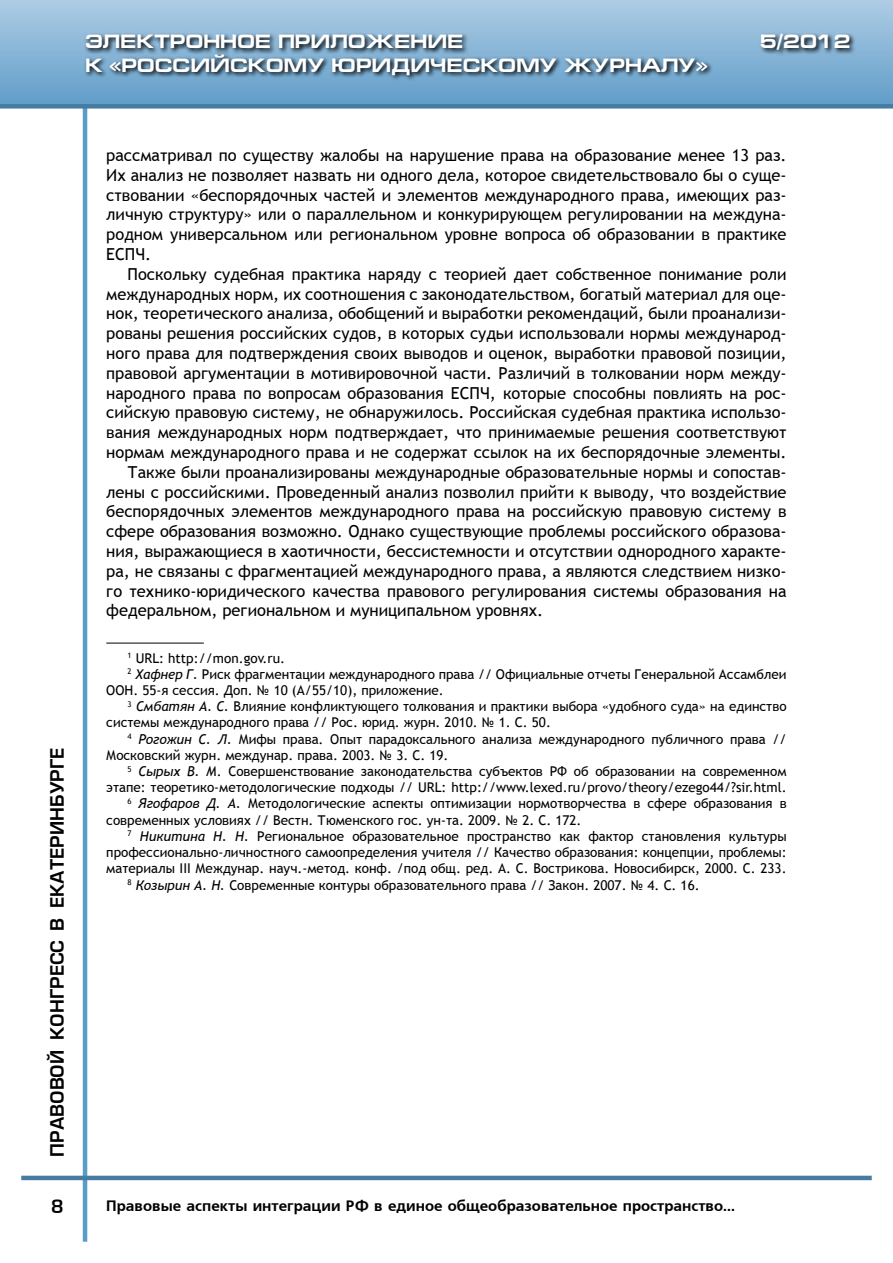
<style>
.page{position:relative;width:893px;height:1263px;background:#fff}
.page>*{position:absolute;margin:0;border:0;box-sizing:border-box;transform-origin:0 0}
.t1{font:700 19.5px "Europe Ext";color:#fff}
.t2{font:18px "Europe Demi Normal";color:#000}
.t3{font:16.5px/19.8px "Trebuchet MS";color:#000;text-align:justify}
.t4{font:15px "Free Set Bold Cyrillic";color:#000}
.t5{font:13.5px "Trebuchet MS";color:#000}
.s1{font-style:italic}
</style>
<div class="page">
<hr style="left:83px;top:89px;width:4px;height:1153px;background:#589cca">
<hr style="left:21px;top:1176px;width:851px;height:4px;background:#467ba2">
<div style="left:0;top:0;width:893px;height:106px;background:linear-gradient(to bottom,#aecce4,#619dc9)"></div>
<div style="left:0;top:104px;width:893px;height:5px;background:#467ba2"></div>
<svg style="left:84px;top:31px;width:771px;height:50px;background:#6b91ac"></svg>
<hr style="left:106px;top:643px;width:98px;height:1px;background:#000">
<p class="t1" style="left:85px;top:31px;width:380px">ЭЛЕКТРОННОЕ ПРИЛОЖЕНИЕ</p>
<p class="t1" style="left:760px;top:31px;width:92px">5/2012</p>
<p class="t1" style="left:85px;top:54px;width:624px">К «РОССИЙСКОМУ ЮРИДИЧЕСКОМУ ЖУРНАЛУ»</p>
<p class="t2" style="left:47px;top:1157px;width:409px;rotate:-90deg">правовой конгресс в екатеринбурге</p>
<p class="t2" style="left:51px;top:1196px;width:14px">8</p>
<p class="t3" style="left:106px;top:145px;width:682px">рассматривал по существу жалобы на нарушение права на образование менее 13 раз.<br>Их анализ не позволяет назвать ни одного дела, которое свидетельствовало бы о суще&shy;ствовании «беспорядочных частей и элементов международного права, имеющих раз&shy;личную структуру» или о параллельном и конкурирующем регулировании на междуна&shy;родном универсальном или региональном уровне вопроса об образовании в практике ЕСПЧ.</p>
<p class="t3" style="left:128px;top:264px;width:661px">Поскольку судебная практика наряду с теорией дает собственное понимание роли</p>
<p class="t3" style="left:106px;top:284px;width:682px">международных норм, их соотношения с законодательством, богатый материал для оце-</p>
<p class="t3" style="left:106px;top:304px;width:682px">нок, теоретического анализа, обобщений и выработки рекомендаций, были проанализи-</p>
<p class="t3" style="left:106px;top:324px;width:682px">рованы решения российских судов, в которых судьи использовали нормы международ-</p>
<p class="t3" style="left:106px;top:343px;width:682px">ного права для подтверждения своих выводов и оценок, выработки правовой позиции,</p>
<p class="t3" style="left:106px;top:363px;width:682px">правовой аргументации в мотивировочной части. Различий в толковании норм между-</p>
<p class="t3" style="left:106px;top:383px;width:682px">народного права по вопросам образования ЕСПЧ, которые способны повлиять на рос-</p>
<p class="t3" style="left:106px;top:403px;width:682px">сийскую правовую систему, не обнаружилось. Российская судебная практика использо-</p>
<p class="t3" style="left:106px;top:423px;width:682px">вания международных норм подтверждает, что принимаемые решения соответствуют</p>
<p class="t3" style="left:106px;top:442px;width:682px">нормам международного права и не содержат ссылок на их беспорядочные элементы.</p>
<p class="t3" style="left:128px;top:462px;width:661px">Также были проанализированы международные образовательные нормы и сопостав-</p>
<p class="t3" style="left:106px;top:482px;width:682px">лены с российскими. Проведенный анализ позволил прийти к выводу, что воздействие</p>
<p class="t3" style="left:106px;top:502px;width:682px">беспорядочных элементов международного права на российскую правовую систему в</p>
<p class="t3" style="left:106px;top:522px;width:682px">сфере образования возможно. Однако существующие проблемы российского образова-</p>
<p class="t3" style="left:106px;top:541px;width:682px">ния, выражающиеся в хаотичности, бессистемности и отсутствии однородного характе-</p>
<p class="t3" style="left:106px;top:561px;width:682px">ра, не связаны с фрагментацией международного права, а являются следствием низко-</p>
<p class="t3" style="left:106px;top:581px;width:682px">го технико-юридического качества правового регулирования системы образования на</p>
<p class="t3" style="left:106px;top:601px;width:438px">федеральном, региональном и муниципальном уровнях.</p>
<p class="t5" style="left:128px;top:650px;width:159px"><sup>1</sup> URL: http://mon.gov.ru.</p>
<p class="t5" style="left:128px;top:666px;width:661px"><sup>2</sup> <span class="s1">Хафнер Г.</span> Риск фрагментации международного права // Официальные отчеты Генеральной Ассамблеи</p>
<p class="t5" style="left:106px;top:682px;width:339px">ООН. 55-я сессия. Доп. № 10 (А/55/10), приложение.</p>
<p class="t5" style="left:128px;top:698px;width:661px"><sup>3</sup> <span class="s1">Смбатян А. С.</span> Влияние конфликтующего толкования и практики выбора «удобного суда» на единство</p>
<p class="t5" style="left:106px;top:715px;width:446px">системы международного права // Рос. юрид. журн. 2010. № 1. С. 50.</p>
<p class="t5" style="left:128px;top:731px;width:661px"><sup>4</sup> <span class="s1">Рогожин С. Л.</span> Мифы права. Опыт парадоксального анализа международного публичного права //</p>
<p class="t5" style="left:106px;top:747px;width:344px">Московский журн. междунар. права. 2003. № 3. С. 19.</p>
<p class="t5" style="left:128px;top:763px;width:661px"><sup>5</sup> <span class="s1">Сырых В. М</span>. Совершенствование законодательства субъектов РФ об образовании на современном</p>
<p class="t5" style="left:106px;top:779px;width:682px">этапе: теоретико-методологические подходы // URL: http://www.lexed.ru/provo/theory/ezego44/?sir.html.</p>
<p class="t5" style="left:128px;top:796px;width:661px"><sup>6</sup> <span class="s1">Ягофаров Д. А.</span> Методологические аспекты оптимизации нормотворчества в сфере образования в</p>
<p class="t5" style="left:106px;top:812px;width:477px">современных условиях // Вестн. Тюменского гос. ун-та. 2009. № 2. С. 172.</p>
<p class="t5" style="left:128px;top:828px;width:661px"><sup>7</sup> <span class="s1">Никитина Н. Н.</span> Региональное образовательное пространство как фактор становления культуры</p>
<p class="t5" style="left:106px;top:844px;width:682px">профессионально-личностного самоопределения учителя // Качество образования: концепции, проблемы:</p>
<p class="t5" style="left:106px;top:860px;width:682px">материалы III Междунар. науч.-метод. конф. /под общ. ред. А. С. Вострикова. Новосибирск, 2000. С. 233.</p>
<p class="t5" style="left:128px;top:877px;width:574px"><sup>8</sup> <span class="s1">Козырин А. Н.</span> Современные контуры образовательного права // Закон. 2007. № 4. С. 16.</p>
<p class="t4" style="left:106px;top:1197px;width:630px">Правовые аспекты интеграции РФ в единое общеобразовательное пространство...</p>
</div>
